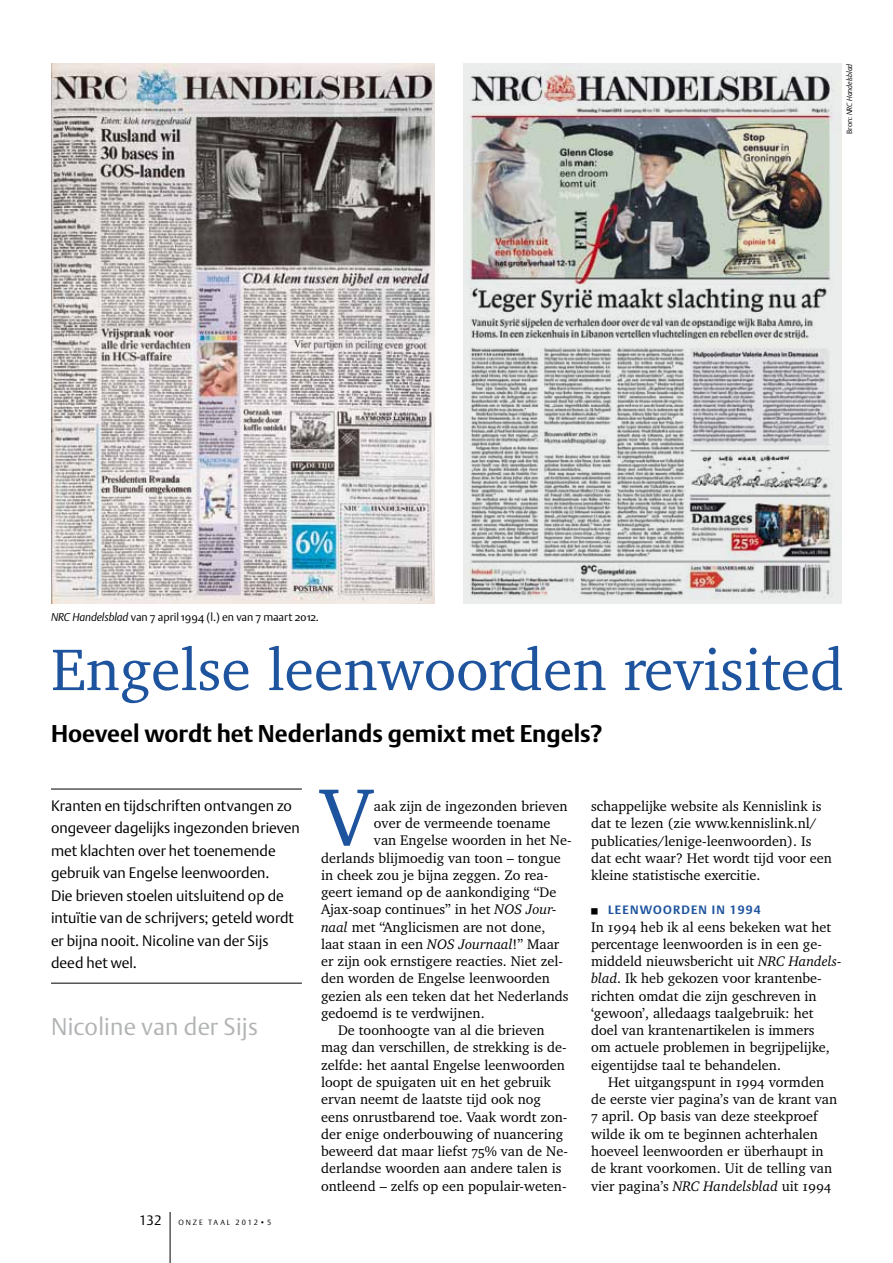
<style>
.page{position:relative;width:893px;height:1263px;background:#fff}
.page>*{position:absolute;margin:0;border:0;box-sizing:border-box;transform-origin:0 0}
.t1{font:82.95px "Charter IT Cby BT";color:#1e549e}
.t2{font:60px "Charter IT Cby BT";color:#1e549e}
.t3{font:700 24px "DTL Argo ST";color:#000}
.t4{font:24px "DTL Argo ST Light";letter-spacing:.01em;color:#b1b3b4}
.t5{font:15px/22.5px "DTL Argo ST Light";color:#000}
.t6{font:14.25px/17.2px "Charter IT Cby BT";color:#000}
.t7{font:13.5px "DTL Argo T Light";color:#000}
.t8{font:700 12px "DTL Argo T";letter-spacing:.1em;color:#1e549e}
.t9{font:11.25px "DTL Argo ST Light";color:#000}
.t10{font:italic 7.5px "DTL Argo ST Light";letter-spacing:-.01em;color:#000}
.t11{font:7.5px "DTL Argo T Light";letter-spacing:.25em;color:#000}
.s1{font-style:italic}
.s2{font-style:normal}
.s3{font-family:"Charter IT Cby BT Small Cap"}
</style>
<div class="page">
<hr style="left:170px;top:1212px;width:1px;height:51px;background:#000">
<hr style="left:51px;top:789px;width:251px;height:1px;background:#000">
<hr style="left:51px;top:983px;width:251px;height:1px;background:#000">
<img style="left:51px;top:64px;width:384px;height:540px">
<img style="left:463px;top:64px;width:379px;height:540px">
<p class="t9" style="left:51px;top:610px;width:269px"><span class="s1">NRC Handelsblad</span> van 7 april 1994 (l.) en van 7 maart 2012.</p>
<p class="t10" style="left:845px;top:134px;width:72px;rotate:-90deg"><span class="s2">Bron:</span> NRC Handelsblad</p>
<h2 class="t2" style="left:51px;top:632px;width:795px">Engelse leenwoorden revisited</h2>
<h3 class="t3" style="left:51px;top:719px;width:553px">Hoeveel wordt het Nederlands gemixt met Engels?</h3>
<p class="t5" style="left:51px;top:794px;width:250px">Kranten en tijdschriften ontvangen zo ongeveer dagelijks ingezonden brieven met klachten over het toenemende gebruik van Engelse leenwoorden.<br>Die brieven stoelen uitsluitend op de intuïtie van de schrijvers; geteld wordt er bijna nooit. Nicoline van der Sijs deed het wel.</p>
<h3 class="t4" style="left:51px;top:1012px;width:208px">Nicoline van der Sijs</h3>
<p class="t7" style="left:139px;top:1212px;width:24px">132</p>
<p class="t11" style="left:179px;top:1218px;width:94px">ONZE TAAL 2012•5</p>
<h1 class="t1" style="left:321px;top:765px;width:53px">V</h1>
<p class="t6" style="left:374px;top:797px;width:195px">aak zijn de ingezonden brieven</p>
<p class="t6" style="left:374px;top:814px;width:178px">over de vermeende toename</p>
<p class="t6" style="left:374px;top:831px;width:199px">van Engelse woorden in het Ne-</p>
<p class="t6" style="left:321px;top:849px;width:241px">derlands blijmoedig van toon – tongue</p>
<p class="t6" style="left:321px;top:866px;width:229px">in cheek zou je bijna zeggen. Zo rea-</p>
<p class="t6" style="left:321px;top:883px;width:237px">geert iemand op de aankondiging “De</p>
<p class="t6" style="left:321px;top:900px;width:237px">Ajax-soap continues” in het <span class="s1">NOS Jour-</span></p>
<p class="t6" style="left:321px;top:918px;width:226px"><span class="s1">naal</span> met “Anglicismen are not done,</p>
<p class="t6" style="left:321px;top:935px;width:240px">laat staan in een <span class="s1">NOS Journaal</span>!” Maar</p>
<p class="t6" style="left:321px;top:952px;width:243px">er zijn ook ernstigere reacties. Niet zel-</p>
<p class="t6" style="left:321px;top:970px;width:230px">den worden de Engelse leenwoorden</p>
<p class="t6" style="left:321px;top:987px;width:249px">gezien als een teken dat het Nederlands</p>
<p class="t6" style="left:321px;top:1004px;width:165px">gedoemd is te verdwijnen.</p>
<p class="t6" style="left:338px;top:1021px;width:208px">De toonhoogte van al die brieven</p>
<p class="t6" style="left:321px;top:1039px;width:247px">mag dan verschillen, de strekking is de-</p>
<p class="t6" style="left:321px;top:1056px;width:246px">zelfde: het aantal Engelse leenwoorden</p>
<p class="t6" style="left:321px;top:1073px;width:231px">loopt de spuigaten uit en het gebruik</p>
<p class="t6" style="left:321px;top:1090px;width:221px">ervan neemt de laatste tijd ook nog</p>
<p class="t6" style="left:321px;top:1108px;width:248px">eens onrustbarend toe. Vaak wordt zon-</p>
<p class="t6" style="left:321px;top:1125px;width:244px">der enige onderbouwing of nuancering</p>
<p class="t6" style="left:321px;top:1142px;width:248px">beweerd dat maar liefst <span class="s3">75</span>% van de Ne-</p>
<p class="t6" style="left:321px;top:1159px;width:242px">derlandse woorden aan andere talen is</p>
<p class="t6" style="left:321px;top:1177px;width:247px">ontleend – zelfs op een populair-weten-</p>
<p class="t6" style="left:591px;top:797px;width:242px">schappelijke website als Kennislink is dat te lezen (zie www.kennislink.nl/ publicaties/lenige-leenwoorden). Is dat echt waar? Het wordt tijd voor een kleine statistische exercitie.</p>
<p class="t8" style="left:608px;top:903px;width:154px">LEENWOORDEN IN 1994</p>
<p class="t6" style="left:591px;top:918px;width:252px">In <span class="s3">1994</span> heb ik al eens bekeken wat het percentage leenwoorden is in een ge&shy;middeld nieuwsbericht uit <span class="s1">NRC Handels&shy;blad</span>. Ik heb gekozen voor krantenbe&shy;richten omdat die zijn geschreven in ‘gewoon’, alledaags taalgebruik: het doel van krantenartikelen is immers<br>om actuele problemen in begrijpelijke, eigentijdse taal te behandelen.</p>
<p class="t6" style="left:591px;top:1073px;width:248px;text-indent:17px">Het uitgangspunt in <span class="s3">1994</span> vormden de eerste vier pagina’s van de krant van <span class="s3">7</span> april. Op basis van deze steekproef wilde ik om te beginnen achterhalen hoeveel leenwoorden er überhaupt in de krant voorkomen. Uit de telling van vier pagina’s <span class="s1">NRC Handelsblad</span> uit <span class="s3">1994</span></p>
</div>
